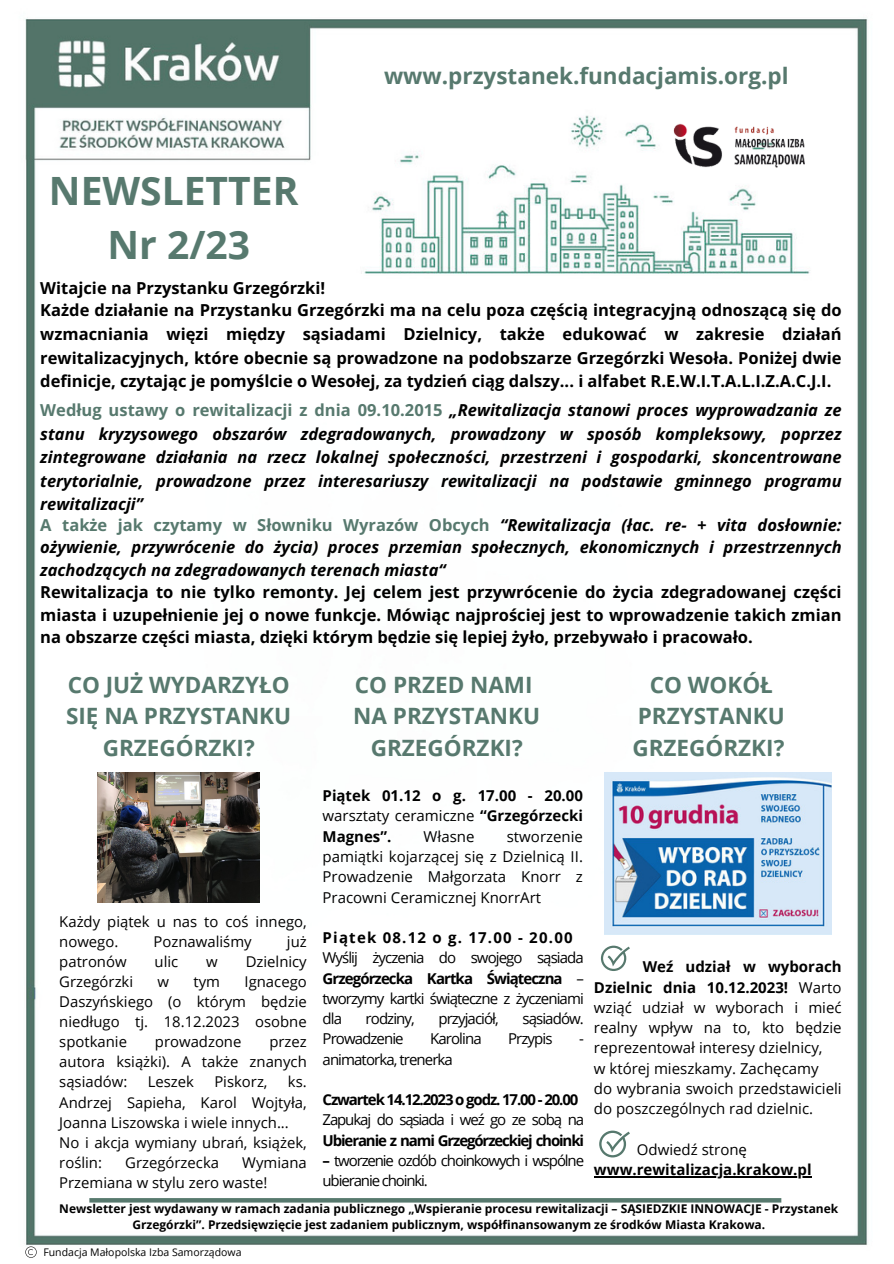
<style>
.page{position:relative;width:894px;height:1264px;background:#fff}
.page>*{position:absolute;margin:0;border:0;box-sizing:border-box;transform-origin:0 0}
.t1{font:700 39px "Open Sans";color:#57796e}
.t2{font:700 22.5px/31.5px "Open Sans";color:#57796e;text-align:center}
.t3{font:700 16.5px/23.7px "Open Sans";color:#000;text-align:justify}
.t4{font:italic 700 16.5px/23.7px "Open Sans";color:#000;text-align:justify}
.t5{font:15px/20.2px "Open Sans";color:#000;text-align:justify}
.t6{font:700 15px/20.2px "Open Sans";letter-spacing:-.075em;color:#000;text-align:justify}
.t7{font:15px "Open Sans";letter-spacing:-.06em;color:#000}
.t8{font:15px/20.2px "Open Sans";letter-spacing:-.075em;color:#000}
.t9{font:700 15px/20.2px "Open Sans";color:#000}
.t10{font:700 15px "Open Sans";letter-spacing:.08em;color:#000}
.t11{font:14.85px/20.1px "Open Sans";color:#000}
.t12{font:700 12px/16px "Open Sans";color:#000;text-align:center}
.t13{font:10.5px "Open Sans";color:#000}
.s1{font-style:normal;color:#57796e}
.s2{font-weight:400}
.s3{font-weight:700}
</style>
<div class="page">
<img style="left:25px;top:18px;width:843px;height:1240px">
<img style="left:326px;top:62px;width:521px;height:260px">
<svg style="left:600px;top:945px;width:29px;height:26px"></svg>
<hr style="left:593px;top:1175px;width:218px;height:2px;background:#000">
<svg style="left:599px;top:1130px;width:30px;height:27px"></svg>
<img style="left:645px;top:100px;width:186px;height:92px">
<svg style="left:89px;top:1197px;width:692px;height:5px;fill:#57796e"></svg>
<img style="left:98px;top:772px;width:162px;height:130px">
<img style="left:604px;top:772px;width:226px;height:162px">
<svg style="left:25px;top:1246px;width:12px;height:11px"></svg>
<p class="t1" style="left:49px;top:163px;width:251px">NEWSLETTER</p>
<p class="t1" style="left:107px;top:217px;width:144px">Nr 2/23</p>
<p class="t2" style="left:384px;top:59px;width:406px">www.przystanek.fundacjamis.org.pl</p>
<p class="t3" style="left:40px;top:275px;width:286px">Witajcie na Przystanku Grzegórzki!</p>
<p class="t3" style="left:40px;top:298px;width:802px">Każde działanie na Przystanku Grzegórzki ma na celu poza częścią integracyjną odnoszącą się do wzmacniania więzi między sąsiadami Dzielnicy, także edukować w zakresie działań rewitalizacyjnych, które obecnie są prowadzone na podobszarze Grzegórzki Wesoła. Poniżej dwie definicje, czytając je pomyślcie o Wesołej, za tydzień ciąg dalszy... i alfabet R.E.W.I.T.A.L.I.Z.A.C.J.I.</p>
<p class="t4" style="left:40px;top:397px;width:802px"><span class="s1">Według ustawy o rewitalizacji z dnia 09.10.2015</span> „Rewitalizacja stanowi proces wyprowadzania ze stanu kryzysowego obszarów zdegradowanych, prowadzony w sposób kompleksowy, poprzez zintegrowane działania na rzecz lokalnej społeczności, przestrzeni i gospodarki, skoncentrowane terytorialnie, prowadzone przez interesariuszy rewitalizacji na podstawie gminnego programu rewitalizacji”</p>
<p class="t4" style="left:40px;top:513px;width:802px;line-height:22.5px"><span class="s1">A także jak czytamy w Słowniku Wyrazów Obcych</span> “Rewitalizacja (łac. re- + vita dosłownie: ożywienie, przywrócenie do życia) proces przemian społecznych, ekonomicznych i przestrzennych zachodzących na zdegradowanych terenach miasta“</p>
<p class="t3" style="left:40px;top:580px;width:802px;line-height:22.5px">Rewitalizacja to nie tylko remonty. Jej celem jest przywrócenie do życia zdegradowanej części miasta i uzupełnienie jej o nowe funkcje. Mówiąc najprościej jest to wprowadzenie takich zmian na obszarze części miasta, dzięki którym będzie się lepiej żyło, przebywało i pracowało.</p>
<p class="t2" style="left:66px;top:668px;width:226px">CO JUŻ WYDARZYŁO<br>SIĘ NA PRZYSTANKU<br>GRZEGÓRZKI?</p>
<p class="t11" style="left:59px;top:911px;width:249px">Każdy piątek u nas to coś innego, nowego.</p>
<p class="t11" style="left:154px;top:931px;width:99px">Poznawaliśmy</p>
<p class="t11" style="left:287px;top:931px;width:21px">już</p>
<p class="t11" style="left:59px;top:951px;width:69px">patronów</p>
<p class="t11" style="left:154px;top:951px;width:25px">ulic</p>
<p class="t11" style="left:206px;top:951px;width:13px">w</p>
<p class="t11" style="left:245px;top:951px;width:63px">Dzielnicy</p>
<p class="t11" style="left:59px;top:971px;width:75px">Grzegórzki</p>
<p class="t11" style="left:157px;top:971px;width:13px">w</p>
<p class="t11" style="left:193px;top:971px;width:28px">tym</p>
<p class="t11" style="left:59px;top:971px;width:249px;text-align:justify;text-indent:185px">Ignacego Daszyńskiego (o którym będzie niedługo tj. 18.12.2023 osobne spotkanie</p>
<p class="t11" style="left:155px;top:1031px;width:88px">prowadzone</p>
<p class="t11" style="left:59px;top:1031px;width:249px;text-align:justify;text-indent:210px">przez autora książki). A także znanych sąsiadów:</p>
<p class="t11" style="left:59px;top:1071px;width:249px;text-align:justify;text-indent:228px">ks.<br>Andrzej Sapieha, Karol Wojtyła, Joanna Liszowska i wiele innych...</p>
<p class="t11" style="left:59px;top:1131px;width:249px">No i akcja wymiany ubrań, książek, roślin:</p>
<p class="t11" style="left:148px;top:1071px;width:48px">Leszek</p>
<p class="t11" style="left:214px;top:1071px;width:55px">Piskorz,</p>
<p class="t11" style="left:125px;top:1151px;width:95px">Grzegórzecka</p>
<p class="t11" style="left:59px;top:1151px;width:249px;text-indent:183px">Wymiana<br>Przemiana w stylu zero waste!</p>
<p class="t2" style="left:355px;top:668px;width:179px">CO PRZED NAMI</p>
<p class="t2" style="left:353px;top:699px;width:188px">NA PRZYSTANKU<br>GRZEGÓRZKI?</p>
<p class="t2" style="left:637px;top:668px;width:149px">CO WOKÓŁ<br>PRZYSTANKU</p>
<p class="t2" style="left:632px;top:731px;width:153px">GRZEGÓRZKI?</p>
<p class="t6" style="left:322px;top:785px;width:262px">Piątek 01.12 o g. 17.00 - 20.00 <span class="s2">warsztaty ceramiczne</span> “Grzegórzecki Magnes”.</p>
<p class="t5" style="left:423px;top:825px;width:52px">Własne</p>
<p class="t5" style="left:322px;top:825px;width:262px;text-indent:184px">stworzenie pamiątki kojarzącej się z Dzielnicą II.<br>Prowadzenie Małgorzata Knorr z Pracowni Ceramicznej KnorrArt</p>
<p class="t10" style="left:322px;top:927px;width:251px">Piątek 08.12 o g. 17.00 - 20.00</p>
<p class="t5" style="left:322px;top:947px;width:263px">Wyślij życzenia do swojego sąsiada <span class="s3">Grzegórzecka Kartka Świąteczna</span> – tworzymy kartki świąteczne z życzeniami dla</p>
<p class="t7" style="left:365px;top:1008px;width:51px">rodziny,</p>
<p class="t7" style="left:438px;top:1008px;width:62px">przyjaciół,</p>
<p class="t7" style="left:522px;top:1008px;width:63px">sąsiadów.</p>
<p class="t7" style="left:322px;top:1028px;width:83px">Prowadzenie</p>
<p class="t7" style="left:430px;top:1028px;width:53px">Karolina</p>
<p class="t7" style="left:508px;top:1028px;width:46px">Przypis</p>
<p class="t5" style="left:579px;top:1028px;width:6px">-</p>
<p class="t7" style="left:322px;top:1048px;width:132px">animatorka, trenerka</p>
<p class="t6" style="left:322px;top:1089px;width:257px">Czwartek 14.12.2023 o godz. 17.00 - 20.00</p>
<p class="t6" style="left:322px;top:1109px;width:263px"><span class="s2">Zapukaj do sąsiada i weź go ze sobą na<br></span>Ubieranie z nami Grzegórzeckiej choinki</p>
<p class="t8" style="left:322px;top:1149px;width:263px"><span class="s3">–</span> tworzenie ozdób choinkowych i wspólne ubieranie choinki.</p>
<p class="t5" style="left:593px;top:956px;width:249px;text-indent:49px"><span class="s3">Weź udział w wyborach Dzielnic dnia 10.12.2023!</span> Warto wziąć udział w wyborach i mieć realny wpływ na to, kto będzie reprezentował interesy dzielnicy,</p>
<p class="t5" style="left:593px;top:1057px;width:226px">w której mieszkamy. Zachęcamy</p>
<p class="t5" style="left:593px;top:1077px;width:249px">do wybrania swoich przedstawicieli do poszczególnych rad dzielnic.</p>
<p class="t9" style="left:593px;top:1138px;width:219px;text-indent:43px"><span class="s2">Odwiedź stronę </span>www.rewitalizacja.krakow.pl</p>
<p class="t12" style="left:59px;top:1200px;width:780px">Newsletter jest wydawany w ramach zadania publicznego „Wspieranie procesu rewitalizacji – SĄSIEDZKIE INNOWACJE - Przystanek<br>Grzegórzki”. Przedsięwzięcie jest zadaniem publicznym, współfinansowanym ze środków Miasta Krakowa.</p>
<p class="t13" style="left:43px;top:1244px;width:199px">Fundacja Małopolska Izba Samorządowa</p>
</div>
